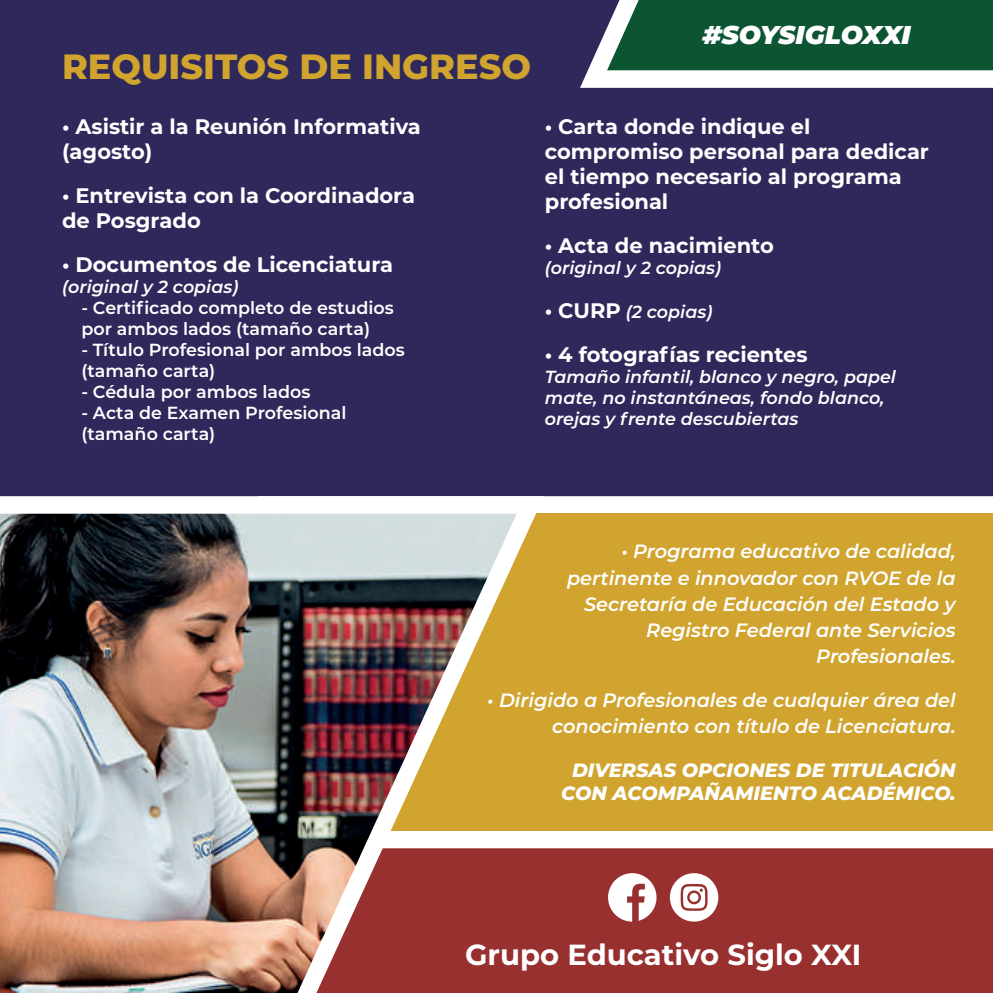
<style>
.page{position:relative;width:993px;height:993px;background:#fff}
.page>*{position:absolute;margin:0;border:0;box-sizing:border-box;transform-origin:0 0}
.t1{font:800 35px "Montserrat";color:#d0a42f}
.t2{font:700 29.05px "Montserrat";color:#fff}
.t3{font:italic 900 25.72px "Montserrat";letter-spacing:-.005em;color:#fff}
.t4{font:700 21px/25.2px "Montserrat";color:#fff}
.t5{font:italic 600 19.25px/26.2px "Montserrat";color:#fff;text-align:right}
.t6{font:italic 800 19.25px/23.1px "Montserrat";color:#fff;text-align:center}
.t7{font:600 17.5px/21px "Montserrat";color:#fff}
.t8{font:italic 600 17.5px/21px "Montserrat";color:#fff}
.s1{font-weight:700;font-style:normal;font-size:21px}
</style>
<div class="page">
<div style="left:0;top:0;width:992px;height:574px;background:#2e285b"></div>
<div style="left:156px;top:834px;width:836px;height:158px;background:#98302f"></div>
<div style="left:571px;top:496px;width:421px;height:352px;background:#fff"></div>
<div style="left:276px;top:513px;width:716px;height:317px;background:#d0a42f"></div>
<svg style="left:0;top:496px;width:571px;height:353px"></svg>
<svg style="left:580px;top:28px;width:412px;height:60px"></svg>
<div style="left:607px;top:0;width:385px;height:70px;background:#0d5532"></div>
<img style="left:0;top:513px;width:516px;height:479px">
<svg style="left:608px;top:873px;width:48px;height:48px"></svg>
<svg style="left:669px;top:873px;width:49px;height:48px"></svg>
<svg style="left:689px;top:892px;width:9px;height:9px"></svg>
<h1 class="t1" style="left:62px;top:41px;width:470px">REQUISITOS DE INGRESO</h1>
<p class="t4" style="left:62px;top:112px;width:360px">• Asistir a la Reunión Informativa (agosto)</p>
<p class="t4" style="left:62px;top:181px;width:354px">• Entrevista con la Coordinadora de Posgrado</p>
<p class="t4" style="left:62px;top:250px;width:332px">• Documentos de Licenciatura</p>
<p class="t8" style="left:62px;top:275px;width:178px">(original y 2 copias)</p>
<p class="t7" style="left:81px;top:296px;width:314px">- Certificado completo de estudios por ambos lados (tamaño carta)</p>
<p class="t7" style="left:81px;top:338px;width:325px">- Título Profesional por ambos lados (tamaño carta)</p>
<p class="t7" style="left:81px;top:380px;width:231px">- Cédula por ambos lados</p>
<p class="t7" style="left:81px;top:401px;width:266px">- Acta de Examen Profesional (tamaño carta)</p>
<p class="t3" style="left:702px;top:16px;width:210px">#SOYSIGLOXXI</p>
<p class="t4" style="left:544px;top:112px;width:385px">• Carta donde indique el compromiso personal para dedicar el tiempo necesario al programa profesional</p>
<p class="t4" style="left:544px;top:232px;width:230px">• Acta de nacimiento</p>
<p class="t8" style="left:544px;top:256px;width:178px">(original y 2 copias)</p>
<p class="t8" style="left:544px;top:300px;width:169px"><span class="s1">• CURP</span> (2 copias)</p>
<p class="t4" style="left:544px;top:340px;width:264px">• 4 fotografías recientes</p>
<p class="t8" style="left:544px;top:365px;width:352px">Tamaño infantil, blanco y negro, papel mate, no instantáneas, fondo blanco, orejas y frente descubiertas</p>
<p class="t5" style="left:567px;top:537px;width:390px">• Programa educativo de calidad, pertinente e innovador con RVOE de la<br>Secretaría de Educación del Estado y<br>Registro Federal ante Servicios<br>Profesionales.</p>
<p class="t5" style="left:487px;top:686px;width:470px">• Dirigido a Profesionales de cualquier área del conocimiento con título de Licenciatura.</p>
<p class="t6" style="left:561px;top:757px;width:396px">DIVERSAS OPCIONES DE TITULACIÓN<br>CON ACOMPAÑAMIENTO ACADÉMICO.</p>
<h2 class="t2" style="left:465px;top:933px;width:397px">Grupo Educativo Siglo XXI</h2>
</div>
